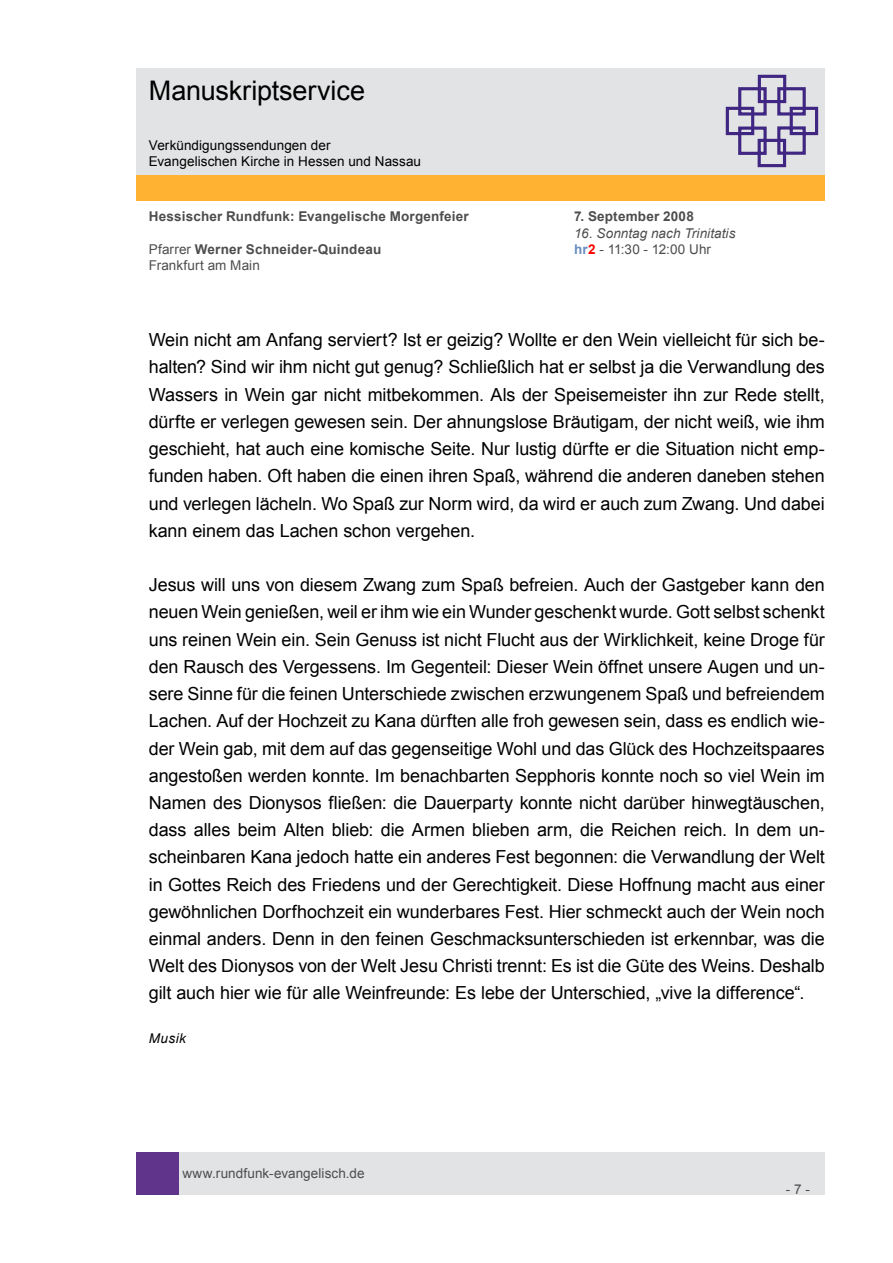
<style>
.page{position:relative;width:893px;height:1263px;background:#fff}
.page>*{position:absolute;margin:0;border:0;box-sizing:border-box;transform-origin:0 0}
.t1{font:27px "Arial";letter-spacing:-.005em;color:#000}
.t2{font:18px/27.2px "Arial";letter-spacing:-.005em;color:#000;text-align:justify}
.t3{font:700 13.5px "Arial";letter-spacing:.015em;color:#4d4d4d}
.t4{font:13.5px "Arial";letter-spacing:.005em;color:#4d4d4d}
.t5{font:13.5px/16.2px "Arial";letter-spacing:.005em;color:#000}
.t6{font:italic 13.5px "Arial";letter-spacing:.005em;color:#4d4d4d}
.t7{font:italic 13.5px "Arial";letter-spacing:.035em;color:#000}
.s1{font-weight:400}
.s2{font-weight:700;color:#688bc0}
.s3{font-weight:700;color:#f00}
</style>
<div class="page">
<div style="left:179px;top:1152px;width:646px;height:43px;background:#e2e3e4"></div>
<div style="left:136px;top:1152px;width:43px;height:43px;background:#5f348a"></div>
<div style="left:136px;top:175px;width:689px;height:26px;background:#ffb132"></div>
<div style="left:136px;top:68px;width:689px;height:106px;background:#e2e3e4"></div>
<svg style="left:725px;top:74px;width:94px;height:94px"></svg>
<h1 class="t1" style="left:149px;top:73px;width:218px">Manuskriptservice</h1>
<p class="t5" style="left:149px;top:137px;width:274px">Verkündigungssendungen der<br>Evangelischen Kirche in Hessen und Nassau</p>
<p class="t3" style="left:149px;top:208px;width:322px">Hessischer Rundfunk: Evangelische Morgenfeier</p>
<p class="t3" style="left:574px;top:208px;width:121px">7. September 2008</p>
<p class="t6" style="left:574px;top:224px;width:163px">16. Sonntag nach Trinitatis</p>
<p class="t3" style="left:149px;top:240px;width:234px"><span class="s1">Pfarrer</span> Werner Schneider-Quindeau</p>
<p class="t4" style="left:574px;top:240px;width:139px"><span class="s2">hr</span><span class="s3">2</span> - 11:30 - 12:00 Uhr</p>
<p class="t4" style="left:149px;top:256px;width:113px">Frankfurt am Main</p>
<p class="t2" style="left:149px;top:326px;width:678px">Wein nicht am Anfang serviert? Ist er geizig? Wollte er den Wein vielleicht für sich be&shy;halten? Sind wir ihm nicht gut genug? Schließlich hat er selbst ja die Verwandlung des Wassers in Wein gar nicht mitbekommen. Als der Speisemeister ihn zur Rede stellt, dürfte er verlegen gewesen sein. Der ahnungslose Bräutigam, der nicht weiß, wie ihm geschieht, hat auch eine komische Seite. Nur lustig dürfte er die Situation nicht emp&shy;funden haben. Oft haben die einen ihren Spaß, während die anderen daneben stehen und verlegen lächeln. Wo Spaß zur Norm wird, da wird er auch zum Zwang. Und dabei kann einem das Lachen schon vergehen.</p>
<p class="t2" style="left:149px;top:571px;width:678px">Jesus will uns von diesem Zwang zum Spaß befreien. Auch der Gastgeber kann den neuen Wein genießen, weil er ihm wie ein Wunder geschenkt wurde. Gott selbst schenkt uns reinen Wein ein. Sein Genuss ist nicht Flucht aus der Wirklichkeit, keine Droge für den Rausch des Vergessens. Im Gegenteil: Dieser Wein öffnet unsere Augen und un&shy;sere Sinne für die feinen Unterschiede zwischen erzwungenem Spaß und befreiendem Lachen. Auf der Hochzeit zu Kana dürften alle froh gewesen sein, dass es endlich wie&shy;der Wein gab, mit dem auf das gegenseitige Wohl und das Glück des Hochzeitspaares angestoßen werden konnte. Im benachbarten Sepphoris konnte noch so viel Wein im Namen des Dionysos fließen: die Dauerparty konnte nicht darüber hinwegtäuschen, dass alles beim Alten blieb: die Armen blieben arm, die Reichen reich. In dem un&shy;scheinbaren Kana jedoch hatte ein anderes Fest begonnen: die Verwandlung der Welt in Gottes Reich des Friedens und der Gerechtigkeit. Diese Hoffnung macht aus einer gewöhnlichen Dorfhochzeit ein wunderbares Fest. Hier schmeckt auch der Wein noch einmal anders. Denn in den feinen Geschmacksunterschieden ist erkennbar, was die Welt des Dionysos von der Welt Jesu Christi trennt: Es ist die Güte des Weins. Deshalb gilt auch hier wie für alle Weinfreunde: Es lebe der Unterschied, „vive la difference“.</p>
<p class="t7" style="left:149px;top:1029px;width:39px">Musik</p>
<p class="t4" style="left:182px;top:1164px;width:184px">www.rundfunk-evangelisch.de</p>
<p class="t4" style="left:786px;top:1180px;width:26px">- 7 -</p>
</div>
